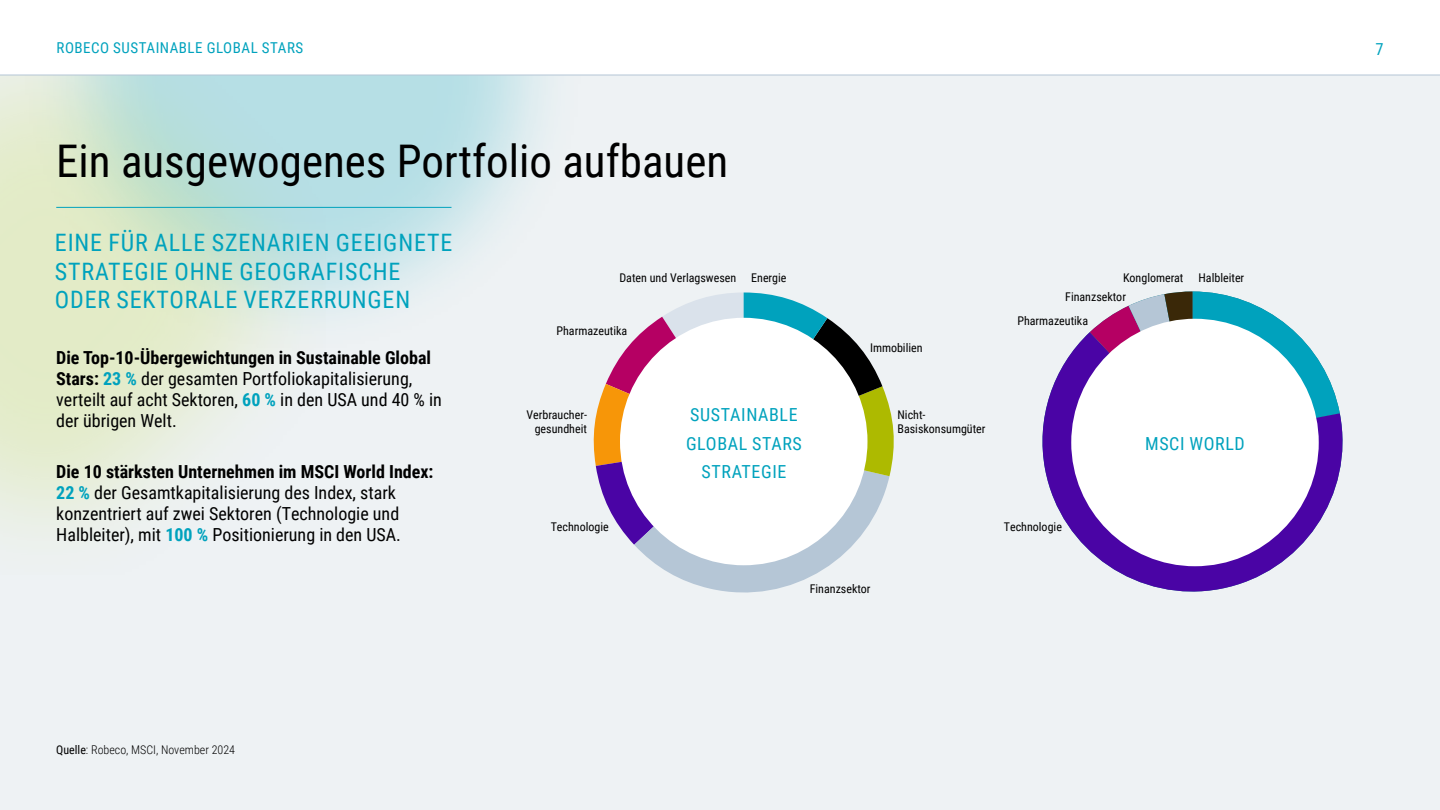
<style>
.page{position:relative;width:1440px;height:810px;background:#fff}
.page>*{position:absolute;margin:0;border:0;box-sizing:border-box;transform-origin:0 0}
.t1{font:45px "Roboto Condensed";color:#000}
.t2{font:24px/28.5px "Roboto Condensed";letter-spacing:.035em;color:#00a2bd}
.t3{font:18px/21px "Roboto Condensed";color:#000}
.t4{font:18px/28.7px "Roboto Condensed";letter-spacing:.035em;color:#00a2bd;text-align:center}
.t5{font:16.5px "Roboto Condensed";color:#00a2bd}
.t6{font:15px "Roboto Condensed";letter-spacing:.035em;color:#00a2bd}
.t7{font:12px/13.5px "Roboto Condensed";color:#000}
.t8{font:300 12px "Roboto Condensed";color:#000}
.s1{font-weight:700}
.s2{font-weight:700;color:#00a2bd}
.s3{font-weight:400}
</style>
<div class="page">
<div style="left:0;top:75px;width:1440px;height:735px;background:#eef2f4"></div>
<hr style="left:0;top:75px;width:1440px;height:1px;background:#b5c6d6">
<hr style="left:56px;top:207px;width:396px;height:1px;background:#00a2bd">
<svg style="left:1042px;top:332px;width:301px;height:260px;fill:#4a04a5"></svg>
<svg style="left:1090px;top:292px;width:250px;height:150px"></svg>
<svg style="left:593px;top:292px;width:301px;height:301px"></svg>
<div style="left:1071px;top:319px;width:248px;height:247px;background:#fff;border-radius:50%"></div>
<div style="left:620px;top:318px;width:248px;height:247px;background:#fff;border-radius:50%"></div>
<p class="t6" style="left:57px;top:37px;width:248px">ROBECO SUSTAINABLE GLOBAL STARS</p>
<p class="t5" style="left:1376px;top:37px;width:10px">7</p>
<h1 class="t1" style="left:56px;top:129px;width:673px">Ein ausgewogenes Portfolio aufbauen</h1>
<h2 class="t2" style="left:55px;top:228px;width:399px">EINE FÜR ALLE SZENARIEN GEEIGNETE<br>STRATEGIE OHNE GEOGRAFISCHE<br>ODER SEKTORALE VERZERRUNGEN</h2>
<p class="t3" style="left:56px;top:346px;width:387px"><span class="s1">Die Top-10-Übergewichtungen in Sustainable Global Stars:</span> <span class="s2">23 %</span> der gesamten Portfoliokapitalisierung, verteilt auf acht Sektoren, <span class="s2">60 %</span> in den USA und 40 % in der übrigen Welt.</p>
<p class="t3" style="left:56px;top:461px;width:379px"><span class="s1">Die 10 stärksten Unternehmen im MSCI World Index:<br></span><span class="s2">22 %</span> der Gesamtkapitalisierung des Index, stark konzentriert auf zwei Sektoren (Technologie und Halbleiter), mit <span class="s2">100 %</span> Positionierung in den USA.</p>
<p class="t7" style="left:619px;top:270px;width:118px">Daten und Verlagswesen</p>
<p class="t7" style="left:557px;top:323px;width:72px">Pharmazeutika</p>
<p class="t7" style="left:751px;top:270px;width:37px">Energie</p>
<p class="t7" style="left:870px;top:341px;width:54px">Immobilien</p>
<p class="t7" style="left:527px;top:408px;width:62px;text-align:right">Verbraucher&shy;gesundheit</p>
<p class="t7" style="left:551px;top:519px;width:60px">Technologie</p>
<p class="t4" style="left:686px;top:400px;width:117px">SUSTAINABLE<br>GLOBAL STARS<br>STRATEGIE</p>
<p class="t7" style="left:898px;top:408px;width:90px">Nicht-<br>Basiskonsumgüter</p>
<p class="t7" style="left:810px;top:582px;width:62px">Finanzsektor</p>
<p class="t7" style="left:1123px;top:270px;width:62px">Konglomerat</p>
<p class="t7" style="left:1198px;top:270px;width:47px">Halbleiter</p>
<p class="t7" style="left:1065px;top:289px;width:62px">Finanzsektor</p>
<p class="t7" style="left:1017px;top:314px;width:72px">Pharmazeutika</p>
<p class="t7" style="left:1004px;top:519px;width:60px">Technologie</p>
<p class="t4" style="left:1145px;top:428px;width:101px">MSCI WORLD</p>
<p class="t8" style="left:56px;top:741px;width:180px"><span class="s3">Quelle</span>: Robeco, MSCI, November 2024</p>
</div>
